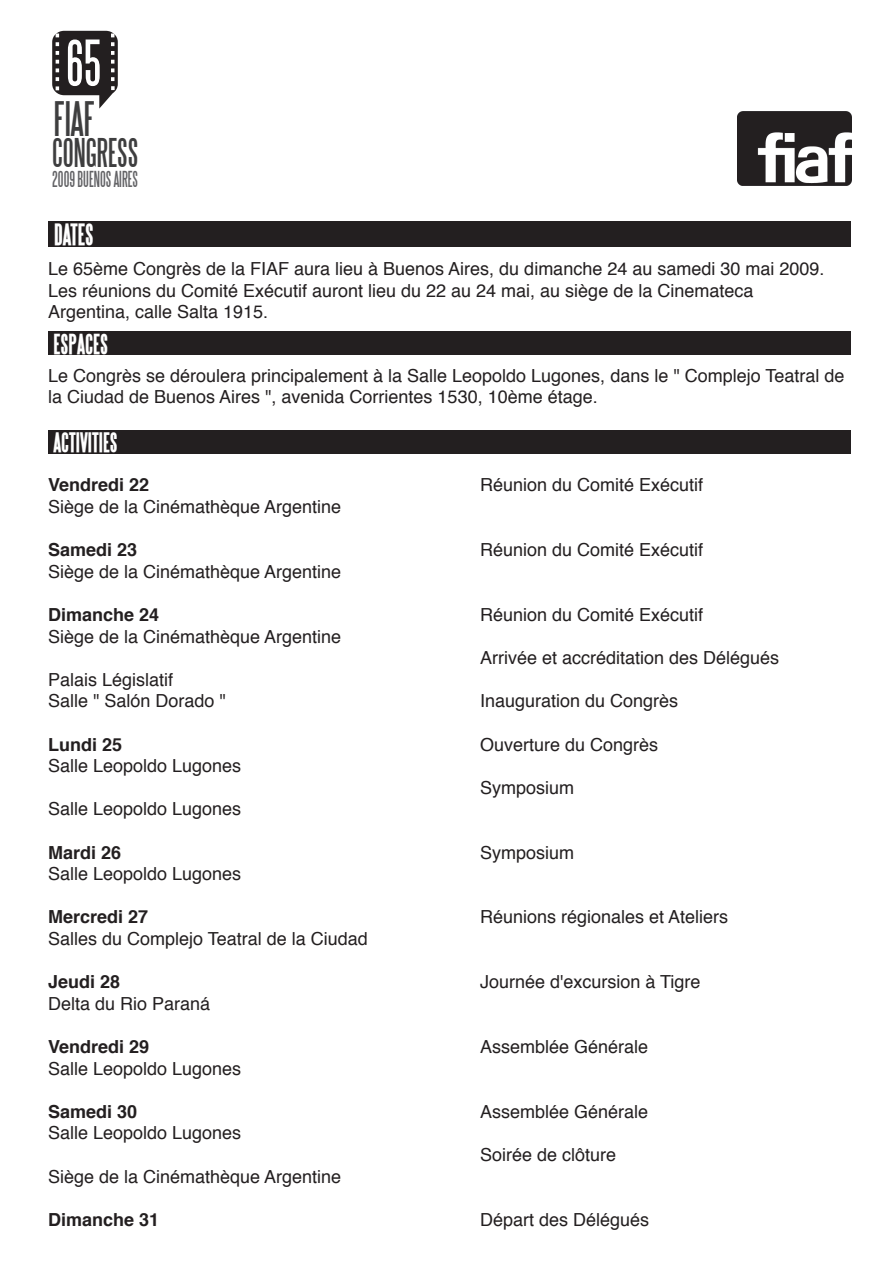
<style>
.page{position:relative;width:893px;height:1263px;background:#fff}
.page>*{position:absolute;margin:0;border:0;box-sizing:border-box;transform-origin:0 0}
.t1{font:58.2px "Steelfish";color:#fff}
.t2{font:43.65px "Steelfish";color:#3e3e3f}
.t3{font:36.3px "Steelfish";color:#3e3e3f}
.t4{font:700 26.4px "Steelfish";color:#fff}
.t5{font:700 24.9px "Steelfish";color:#fff}
.t6{font:700 24.15px "Steelfish";color:#fff}
.t7{font:20.25px "Steelfish";color:#636366;scale:.94 1}
.t8{font:18px/21.6px "Helvetica";color:#231f20}
.t9{font:700 18px "Helvetica";color:#231f20}
</style>
<div class="page">
<div style="left:48px;top:331px;width:802px;height:24px;background:#231f20"></div>
<div style="left:48px;top:221px;width:802px;height:25px;background:#231f20"></div>
<svg style="left:52px;top:31px;width:66px;height:78px"></svg>
<div style="left:48px;top:430px;width:802px;height:24px;background:#231f20"></div>
<img style="left:737px;top:111px;width:114px;height:74px">
<h1 class="t1" style="left:66px;top:32px;width:37px">65</h1>
<h2 class="t2" style="left:54px;top:96px;width:42px">FIAF</h2>
<h3 class="t3" style="left:52px;top:134px;width:88px">CONGRESS</h3>
<p class="t7" style="left:52px;top:169px;width:93px">2009 BUENOS AIRES</p>
<h3 class="t4" style="left:54px;top:219px;width:41px">DATES</h3>
<p class="t8" style="left:48px;top:257px;width:778px">Le 65ème Congrès de la FIAF aura lieu à Buenos Aires, du dimanche 24 au samedi 30 mai 2009.<br>Les réunions du Comité Exécutif auront lieu du 22 au 24 mai, au siège de la Cinemateca<br>Argentina, calle Salta 1915.</p>
<h3 class="t5" style="left:54px;top:330px;width:56px">ESPACES</h3>
<p class="t8" style="left:48px;top:364px;width:798px">Le Congrès se déroulera principalement à la Salle Leopoldo Lugones, dans le " Complejo Teatral de la Ciudad de Buenos Aires ", avenida Corrientes 1530, 10ème étage.</p>
<h3 class="t6" style="left:54px;top:429px;width:66px">ACTIVITIES</h3>
<p class="t9" style="left:48px;top:469px;width:103px">Vendredi 22</p>
<p class="t8" style="left:480px;top:474px;width:225px">Réunion du Comité Exécutif</p>
<p class="t8" style="left:48px;top:495px;width:295px">Siège de la Cinémathèque Argentine</p>
<p class="t9" style="left:48px;top:533px;width:91px">Samedi 23</p>
<p class="t8" style="left:480px;top:538px;width:225px">Réunion du Comité Exécutif</p>
<p class="t8" style="left:48px;top:560px;width:295px">Siège de la Cinémathèque Argentine</p>
<p class="t9" style="left:48px;top:598px;width:113px">Dimanche 24</p>
<p class="t8" style="left:480px;top:603px;width:225px">Réunion du Comité Exécutif</p>
<p class="t8" style="left:48px;top:625px;width:295px">Siège de la Cinémathèque Argentine</p>
<p class="t8" style="left:480px;top:646px;width:301px">Arrivée et accréditation des Délégués</p>
<p class="t8" style="left:48px;top:668px;width:179px">Palais Législatif<br>Salle " Salón Dorado "</p>
<p class="t8" style="left:480px;top:690px;width:200px">Inauguration du Congrès</p>
<p class="t9" style="left:48px;top:728px;width:76px">Lundi 25</p>
<p class="t8" style="left:480px;top:733px;width:180px">Ouverture du Congrès</p>
<p class="t8" style="left:48px;top:754px;width:195px">Salle Leopoldo Lugones</p>
<p class="t8" style="left:480px;top:776px;width:96px">Symposium</p>
<p class="t8" style="left:48px;top:798px;width:195px">Salle Leopoldo Lugones</p>
<p class="t9" style="left:48px;top:836px;width:75px">Mardi 26</p>
<p class="t8" style="left:480px;top:841px;width:96px">Symposium</p>
<p class="t8" style="left:48px;top:862px;width:195px">Salle Leopoldo Lugones</p>
<p class="t9" style="left:48px;top:901px;width:102px">Mercredi 27</p>
<p class="t8" style="left:480px;top:906px;width:250px">Réunions régionales et Ateliers</p>
<p class="t8" style="left:48px;top:927px;width:321px">Salles du Complejo Teatral de la Ciudad</p>
<p class="t9" style="left:48px;top:965px;width:74px">Jeudi 28</p>
<p class="t8" style="left:480px;top:970px;width:222px">Journée d'excursion à Tigre</p>
<p class="t8" style="left:48px;top:992px;width:164px">Delta du Rio Paraná</p>
<p class="t9" style="left:48px;top:1030px;width:103px">Vendredi 29</p>
<p class="t8" style="left:480px;top:1035px;width:170px">Assemblée Générale</p>
<p class="t8" style="left:48px;top:1057px;width:195px">Salle Leopoldo Lugones</p>
<p class="t9" style="left:48px;top:1095px;width:91px">Samedi 30</p>
<p class="t8" style="left:480px;top:1100px;width:170px">Assemblée Générale</p>
<p class="t8" style="left:48px;top:1122px;width:195px">Salle Leopoldo Lugones</p>
<p class="t8" style="left:480px;top:1143px;width:138px">Soirée de clôture</p>
<p class="t8" style="left:48px;top:1165px;width:295px">Siège de la Cinémathèque Argentine</p>
<p class="t9" style="left:48px;top:1203px;width:113px">Dimanche 31</p>
<p class="t8" style="left:480px;top:1208px;width:171px">Départ des Délégués</p>
</div>
